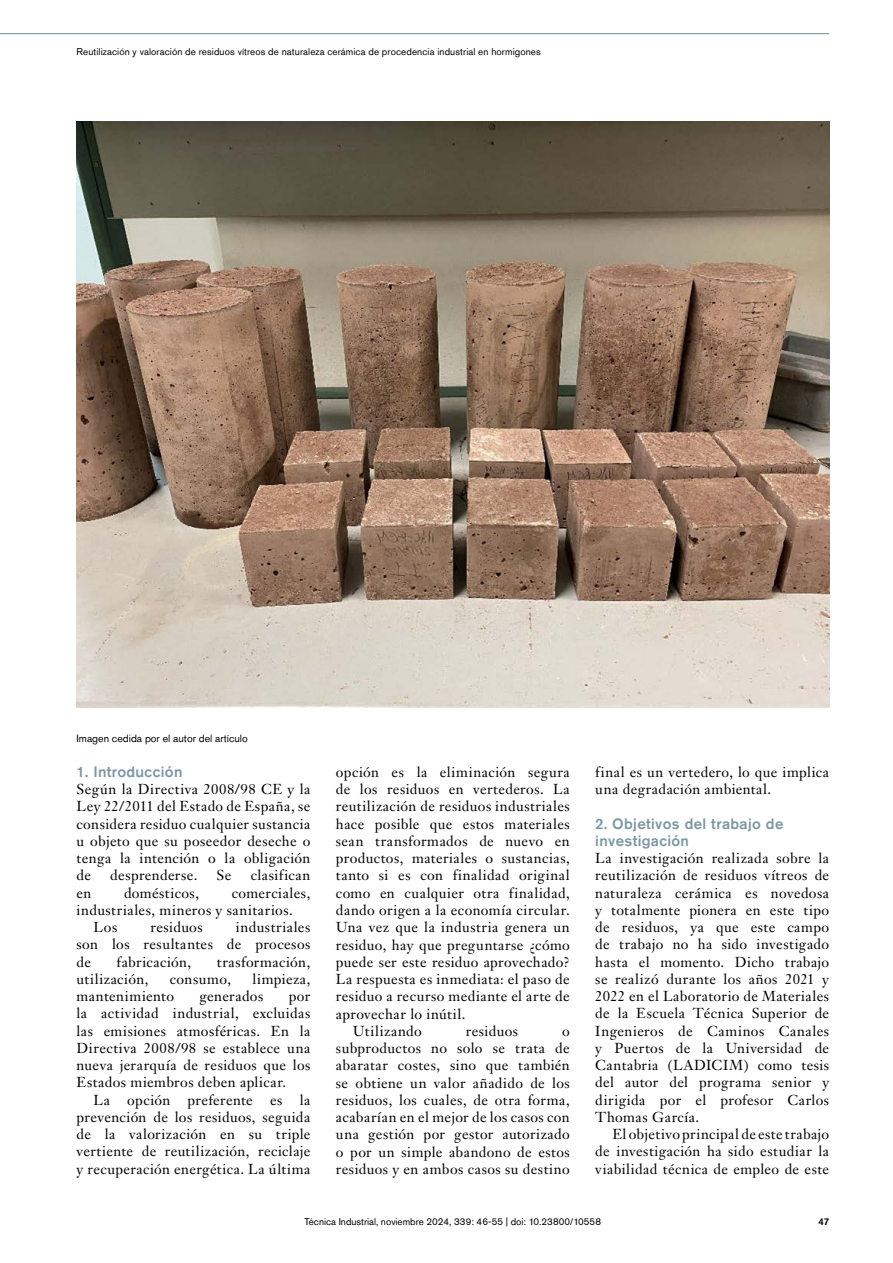
<style>
.page{position:relative;width:893px;height:1263px;background:#fff}
.page>*{position:absolute;margin:0;border:0;box-sizing:border-box;transform-origin:0 0}
.t1{font:500 15px/17.2px "Akzidenz Grotesk Std";letter-spacing:.025em;color:#7d96a4}
.t2{font:14.25px/17.2px "Janson Text LT Std";letter-spacing:.03em;color:#000;text-align:justify}
.t3{font:10.5px "Akzidenz Grotesk Std";color:#000}
.t4{font:9.75px "Akzidenz Grotesk Std";letter-spacing:.01em;color:#000}
.t5{font:500 9.75px "Akzidenz Grotesk Std";color:#000}
</style>
<div class="page">
<hr style="left:0;top:33px;width:829px;height:1px;background:#7d96a4">
<img style="left:77px;top:121px;width:752px;height:587px">
<p class="t4" style="left:77px;top:46px;width:466px">Reutilización y valoración de residuos vítreos de naturaleza cerámica de procedencia industrial en hormigones</p>
<p class="t3" style="left:77px;top:732px;width:173px">Imagen cedida por el autor del artículo</p>
<p class="t1" style="left:77px;top:762px;width:107px">1. Introducción</p>
<p class="t2" style="left:77px;top:780px;width:235px">Según la Directiva 2008/98 CE y la Ley 22/2011 del Estado de España, se considera residuo cualquier sustancia u objeto que su poseedor deseche o tenga la intención o la obligación de</p>
<p class="t2" style="left:110px;top:867px;width:89px">desprenderse.</p>
<p class="t2" style="left:217px;top:867px;width:16px">Se</p>
<p class="t2" style="left:251px;top:867px;width:61px">clasifican</p>
<p class="t2" style="left:77px;top:884px;width:16px">en</p>
<p class="t2" style="left:124px;top:884px;width:77px">domésticos,</p>
<p class="t2" style="left:232px;top:884px;width:80px">comerciales,</p>
<p class="t2" style="left:77px;top:901px;width:218px">industriales, mineros y sanitarios.</p>
<p class="t2" style="left:94px;top:918px;width:25px">Los</p>
<p class="t2" style="left:150px;top:918px;width:54px">residuos</p>
<p class="t2" style="left:77px;top:918px;width:235px;text-indent:159px">industriales son los resultantes de procesos de</p>
<p class="t2" style="left:117px;top:953px;width:76px">fabricación,</p>
<p class="t2" style="left:217px;top:953px;width:95px">trasformación,</p>
<p class="t2" style="left:77px;top:970px;width:73px">utilización,</p>
<p class="t2" style="left:170px;top:970px;width:63px">consumo,</p>
<p class="t2" style="left:253px;top:970px;width:59px">limpieza,</p>
<p class="t2" style="left:77px;top:987px;width:99px">mantenimiento</p>
<p class="t2" style="left:199px;top:987px;width:65px">generados</p>
<p class="t2" style="left:77px;top:987px;width:235px;text-indent:212px">por la actividad industrial, excluidas las emisiones atmosféricas. En la Directiva 2008/98 se establece una nueva jerarquía de residuos que los Estados miembros deben aplicar.</p>
<p class="t2" style="left:77px;top:1091px;width:235px;text-indent:17px">La opción preferente es la prevención de los residuos, seguida de la valorización en su triple vertiente de reutilización, reciclaje y recuperación energética. La última</p>
<p class="t2" style="left:336px;top:763px;width:235px">opción es la eliminación segura</p>
<p class="t2" style="left:336px;top:780px;width:235px">de los residuos en vertederos. La</p>
<p class="t2" style="left:336px;top:798px;width:235px">reutilización de residuos industriales</p>
<p class="t2" style="left:336px;top:815px;width:235px">hace posible que estos materiales</p>
<p class="t2" style="left:336px;top:832px;width:235px">sean transformados de nuevo en</p>
<p class="t2" style="left:336px;top:849px;width:235px">productos, materiales o sustancias,</p>
<p class="t2" style="left:336px;top:867px;width:235px">tanto si es con finalidad original</p>
<p class="t2" style="left:336px;top:884px;width:235px">como en cualquier otra finalidad,</p>
<p class="t2" style="left:336px;top:901px;width:235px">dando origen a la economía circular.</p>
<p class="t2" style="left:336px;top:918px;width:235px">Una vez que la industria genera un</p>
<p class="t2" style="left:336px;top:936px;width:235px">residuo, hay que preguntarse ¿cómo</p>
<p class="t2" style="left:336px;top:953px;width:235px">puede ser este residuo aprovechado?</p>
<p class="t2" style="left:336px;top:970px;width:235px">La respuesta es inmediata: el paso de</p>
<p class="t2" style="left:336px;top:987px;width:235px">residuo a recurso mediante el arte de</p>
<p class="t2" style="left:336px;top:1005px;width:131px">aprovechar lo inútil.</p>
<p class="t2" style="left:353px;top:1022px;width:70px">Utilizando</p>
<p class="t2" style="left:466px;top:1022px;width:54px">residuos</p>
<p class="t2" style="left:336px;top:1022px;width:235px;text-indent:226px">o subproductos no solo se trata de abaratar costes, sino que también se obtiene un valor añadido de los residuos, los cuales, de otra forma, acabarían en el mejor de los casos con una gestión por gestor autorizado o por un simple abandono de estos residuos y en ambos casos su destino</p>
<p class="t2" style="left:595px;top:763px;width:235px">final es un vertedero, lo que implica una degradación ambiental.</p>
<p class="t1" style="left:595px;top:814px;width:190px">2. Objetivos del trabajo de investigación</p>
<p class="t2" style="left:595px;top:849px;width:235px">La investigación realizada sobre la reutilización de residuos vítreos de naturaleza cerámica es novedosa y totalmente pionera en este tipo de residuos, ya que este campo de trabajo no ha sido investigado hasta el momento. Dicho trabajo se realizó durante los años 2021 y 2022 en el Laboratorio de Materiales de la Escuela Técnica Superior de Ingenieros de Caminos Canales y Puertos de la Universidad de Cantabria (LADICIM) como tesis del autor del programa senior y dirigida por el profesor Carlos Thomas García.</p>
<p class="t2" style="left:595px;top:1125px;width:235px;text-indent:17px">El objetivo principal de este trabajo de investigación ha sido estudiar la viabilidad técnica de empleo de este</p>
<p class="t4" style="left:305px;top:1216px;width:298px">Técnica Industrial, noviembre 2024, 339: 46-55 | doi: 10.23800/10558</p>
<p class="t5" style="left:819px;top:1215px;width:12px">47</p>
</div>
